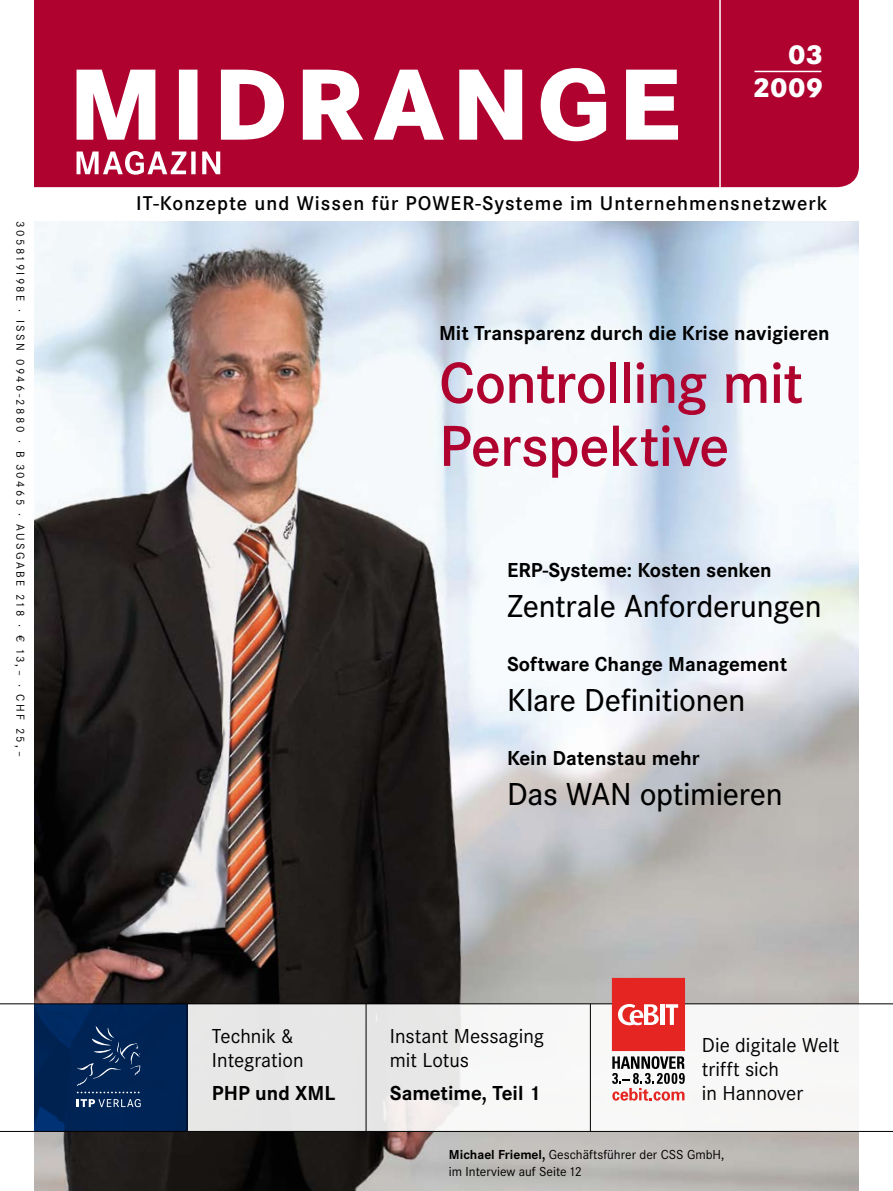
<style>
.page{position:relative;width:893px;height:1191px;background:#fff}
.page>*{position:absolute;margin:0;border:0;box-sizing:border-box;transform-origin:0 0}
.t1{font:600 60px/63px "Corporate S";letter-spacing:-.015em;color:#af022f}
.t2{font:500 33px "Corporate S";letter-spacing:-.01em;color:#000}
.t3{font:800 28.5px/33px "Corporate S";letter-spacing:.005em;color:#fff;text-align:right}
.t4{font:700 21px "Corporate S";color:#000}
.t5{font:21px/24px "Corporate S";color:#000}
.t6{font:600 20.7px "Corporate S";letter-spacing:.05em;color:#000}
.t7{font:13.5px/17.2px "Corporate S";color:#000}
.t8{font:12px "Corporate S";letter-spacing:.2em;color:#000}
.s1{font-weight:700}
</style>
<div class="page">
<img style="left:34px;top:221px;width:825px;height:970px">
<div style="left:187px;top:1003px;width:706px;height:128px;background:linear-gradient(to right,#e5e4e4,#fefefd)"></div>
<svg style="left:34px;top:1004px;width:153px;height:127px;background:#002456"></svg>
<svg style="left:77px;top:1099px;width:64px;height:8px"></svg>
<svg style="left:77px;top:1026px;width:64px;height:67px;background:#123360"></svg>
<hr style="left:0;top:1131px;width:893px;height:1px;background:#000">
<hr style="left:0;top:1003px;width:893px;height:1px;background:#000">
<hr style="left:187px;top:1003px;width:1px;height:128px;background:#000">
<hr style="left:366px;top:1003px;width:1px;height:128px;background:#000">
<hr style="left:590px;top:1003px;width:1px;height:128px;background:#000">
<div style="left:34px;top:0;width:825px;height:187px;background:#af022f"></div>
<hr style="left:719px;top:0;width:2px;height:188px;background:#fff">
<svg style="left:77px;top:68px;width:601px;height:73px"></svg>
<svg style="left:77px;top:151px;width:143px;height:24px"></svg>
<hr style="left:754px;top:71px;width:67px;height:1px;background:#fff">
<div style="left:612px;top:978px;width:72px;height:72px;background:#e42521"></div>
<div style="left:612px;top:978px;width:73px;height:72px;border:1px solid #e42521"></div>
<hr style="left:660px;top:1004px;width:4px;height:21px;background:#fff">
<svg style="left:618px;top:1004px;width:41px;height:21px"></svg>
<svg style="left:666px;top:1004px;width:12px;height:21px"></svg>
<svg style="left:612px;top:1056px;width:73px;height:44px"></svg>
<p class="t8" style="left:27px;top:221px;width:537px;rotate:90deg">305819I98E · ISSN 0946-2880 · B 30465 · Ausgabe 218 · € 13,– · CHF 25,–</p>
<p class="t3" style="left:753px;top:39px;width:72px">03<br>2009</p>
<p class="t6" style="left:136px;top:191px;width:693px">IT-Konzepte und Wissen für POWER-Systeme im Unternehmensnetzwerk</p>
<p class="t4" style="left:439px;top:321px;width:392px">Mit Transparenz durch die Krise navigieren</p>
<p class="t1" style="left:439px;top:352px;width:366px">Controlling mit<br>Perspektive</p>
<p class="t4" style="left:507px;top:557px;width:266px">ERP-Systeme: Kosten senken</p>
<p class="t2" style="left:507px;top:587px;width:316px">Zentrale Anforderungen</p>
<p class="t4" style="left:507px;top:651px;width:282px">Software Change Management</p>
<p class="t2" style="left:507px;top:681px;width:240px">Klare Definitionen</p>
<p class="t4" style="left:507px;top:745px;width:194px">Kein Datenstau mehr</p>
<p class="t2" style="left:507px;top:775px;width:277px">Das WAN optimieren</p>
<p class="t5" style="left:212px;top:1024px;width:93px">Technik &amp;<br>Integration</p>
<p class="t4" style="left:212px;top:1081px;width:125px">PHP und XML</p>
<p class="t5" style="left:390px;top:1024px;width:156px">Instant Messaging mit Lotus</p>
<p class="t4" style="left:390px;top:1081px;width:152px">Sametime, Teil 1</p>
<p class="t5" style="left:702px;top:1033px;width:139px">Die digitale Welt trifft sich<br>in Hannover</p>
<p class="t7" style="left:449px;top:1145px;width:277px"><span class="s1">Michael Friemel,</span> Geschäftsführer der CSS GmbH, im Interview auf Seite 12</p>
</div>
